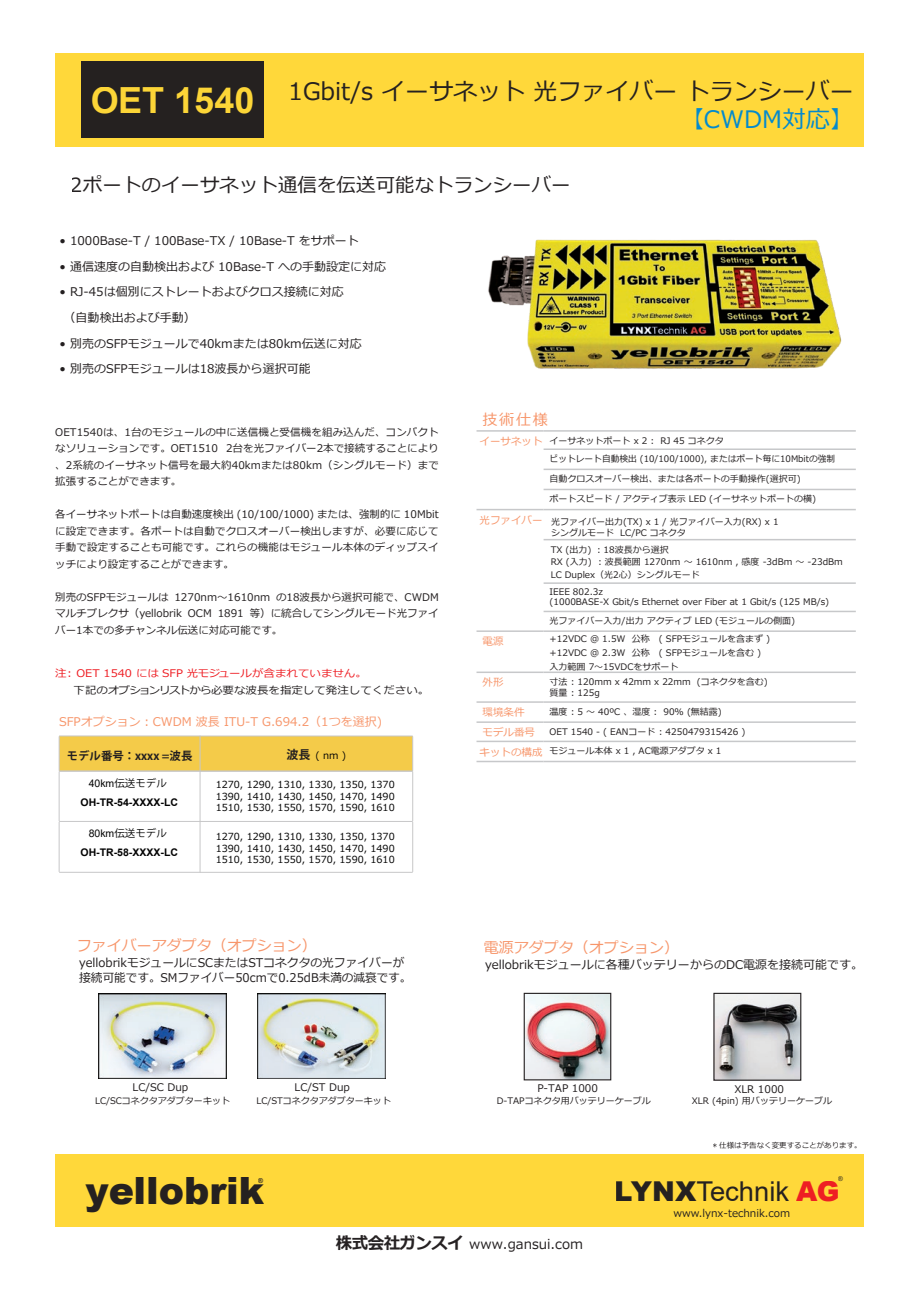
<style>
.page{position:relative;width:919px;height:1289px;background:#fff}
.page>*{position:absolute;margin:0;border:0;box-sizing:border-box;transform-origin:0 0}
.t1{font:900 38.1px "Arial";color:#231f20}
.t2{font:700 36px "Arial";color:#ffd838}
.t3{font:27.3px "Arial";color:#231f20}
.t4{font:24px "Meiryo";color:#231f20}
.t5{font:24px "Meiryo";color:#0089cf}
.t6{font:19.5px "Meiryo";color:#231f20}
.t7{font:15px "Meiryo";color:#f7966b}
.t8{font:13.5px "Meiryo";color:#231f20}
.t9{font:12px/25.5px "Meiryo";color:#231f20}
.t10{font:12px "Meiryo";color:#f7966b}
.t11{font:700 12px "Koz Go Pro";color:#231f20}
.t12{font:700 11.4px "Koz Go Pro";color:#231f20}
.t13{font:10.5px/16.5px "Meiryo";color:#231f20;text-align:justify}
.t14{font:10.5px "Meiryo";color:#231f20;scale:1.09 1}
.t15{font:700 10.5px "Arial";color:#030303}
.t16{font:10.5px "Meiryo";color:#ee1d23;scale:1.09 1}
.t17{font:10.5px "Meiryo";color:#f7966b}
.t18{font:10.5px "Koz Go Pr 6 N";color:#030303}
.t19{font:9.75px/11.7px "Meiryo";color:#030303;text-align:justify}
.t20{font:9px/10.8px "Meiryo";color:#231f20}
.t21{font:7.5px "Meiryo";color:#231f20}
.t22{font:700 6.75px "Arial";color:#231f20}
.t23{font:6.45px "Arial";color:#231f20}
.s1{font-family:"Arial"}
.s2{font-size:10.5px;color:#f7966b}
.s3{font-weight:700;font-size:16.5px}
.s4{font-weight:900}
.s5{font-weight:900;color:#ee1d23}
</style>
<div class="page">
<div style="left:55px;top:1154px;width:808px;height:72px;background:#ffd838"></div>
<div style="left:55px;top:53px;width:808px;height:93px;background:#ffd838"></div>
<div style="left:81px;top:61px;width:183px;height:77px;background:#231f20"></div>
<div style="left:60px;top:736px;width:352px;height:34px;background:#f4cb49"></div>
<hr style="left:200px;top:735px;width:212px;height:1px;background:#c7c7c8">
<hr style="left:412px;top:736px;width:1px;height:34px;background:#c7c7c8">
<hr style="left:59px;top:735px;width:141px;height:1px;background:#c7c7c8">
<hr style="left:59px;top:736px;width:1px;height:34px;background:#c7c7c8">
<hr style="left:200px;top:736px;width:1px;height:34px;background:#c7c7c8">
<hr style="left:200px;top:770px;width:212px;height:1px;background:#c7c7c8">
<hr style="left:412px;top:771px;width:1px;height:50px;background:#c7c7c8">
<hr style="left:59px;top:770px;width:141px;height:1px;background:#c7c7c8">
<hr style="left:59px;top:771px;width:1px;height:50px;background:#c7c7c8">
<hr style="left:200px;top:771px;width:1px;height:50px;background:#c7c7c8">
<hr style="left:200px;top:821px;width:212px;height:1px;background:#c7c7c8">
<hr style="left:412px;top:821px;width:1px;height:51px;background:#c7c7c8">
<hr style="left:59px;top:821px;width:141px;height:1px;background:#c7c7c8">
<hr style="left:59px;top:821px;width:1px;height:50px;background:#c7c7c8">
<hr style="left:200px;top:821px;width:1px;height:50px;background:#c7c7c8">
<hr style="left:200px;top:872px;width:212px;height:1px;background:#c7c7c8">
<hr style="left:59px;top:871px;width:141px;height:1px;background:#c7c7c8">
<hr style="left:476px;top:430px;width:67px;height:1px;background:#c7c8ca">
<hr style="left:543px;top:430px;width:312px;height:1px;background:#c7c8ca">
<hr style="left:543px;top:448px;width:312px;height:2px;background:#c7c8ca">
<hr style="left:543px;top:468px;width:312px;height:2px;background:#c7c8ca">
<hr style="left:543px;top:488px;width:312px;height:2px;background:#c7c8ca">
<hr style="left:543px;top:509px;width:312px;height:1px;background:#c7c8ca">
<hr style="left:543px;top:539px;width:312px;height:1px;background:#c7c8ca">
<hr style="left:543px;top:610px;width:312px;height:2px;background:#c7c8ca">
<hr style="left:476px;top:509px;width:67px;height:1px;background:#c7c8ca">
<hr style="left:543px;top:630px;width:312px;height:2px;background:#c7c8ca">
<hr style="left:543px;top:740px;width:312px;height:2px;background:#c7c8ca">
<hr style="left:543px;top:671px;width:312px;height:2px;background:#c7c8ca">
<hr style="left:543px;top:701px;width:312px;height:1px;background:#c7c8ca">
<hr style="left:543px;top:721px;width:312px;height:2px;background:#c7c8ca">
<hr style="left:476px;top:630px;width:67px;height:2px;background:#c7c8ca">
<hr style="left:476px;top:671px;width:67px;height:2px;background:#c7c8ca">
<hr style="left:476px;top:701px;width:67px;height:1px;background:#c7c8ca">
<hr style="left:476px;top:721px;width:67px;height:2px;background:#c7c8ca">
<hr style="left:476px;top:740px;width:67px;height:2px;background:#c7c8ca">
<hr style="left:543px;top:760px;width:312px;height:2px;background:#c7c8ca">
<hr style="left:476px;top:760px;width:67px;height:2px;background:#c7c8ca">
<hr style="left:543px;top:582px;width:312px;height:2px;background:#c7c8ca">
<img style="left:99px;top:993px;width:127px;height:85px">
<img style="left:258px;top:993px;width:127px;height:85px">
<img style="left:525px;top:994px;width:84px;height:84px">
<div style="left:523px;top:992px;width:88px;height:88px;border:1px solid #231f20"></div>
<img style="left:715px;top:994px;width:84px;height:84px">
<div style="left:713px;top:992px;width:88px;height:88px;border:1px solid #231f20"></div>
<img style="left:488px;top:239px;width:354px;height:130px">
<h2 class="t2" style="left:90px;top:75px;width:166px">OET 1540</h2>
<h3 class="t4" style="left:288px;top:74px;width:567px">1Gbit/s イーサネット 光ファイバー トランシーバー</h3>
<h3 class="t5" style="left:680px;top:103px;width:175px">【CWDM対応】</h3>
<h3 class="t6" style="left:71px;top:171px;width:501px">2ポートのイーサネット通信を伝送可能なトランシーバー</h3>
<h3 class="t9" style="left:60px;top:229px;width:301px">• 1000Base-T / 100Base-TX / 10Base-T をサポート</h3>
<h3 class="t9" style="left:60px;top:254px;width:328px">• 通信速度の自動検出および 10Base-T への手動設定に対応</h3>
<h3 class="t9" style="left:64px;top:280px;width:282px;text-indent:-4px">• RJ-45は個別にストレートおよびクロス接続に対応（自動検出および手動）</h3>
<h3 class="t9" style="left:60px;top:331px;width:304px">• 別売のSFPモジュールで40kmまたは80km伝送に対応</h3>
<h3 class="t9" style="left:60px;top:356px;width:252px">• 別売のSFPモジュールは18波長から選択可能</h3>
<p class="t13" style="left:55px;top:424px;width:385px">OET1540は、1台のモジュールの中に送信機と受信機を組み込んだ、コンパクトなソリューションです。OET1510 2台を光ファイバー2本で接続することにより、2系統のイーサネット信号を最大約40kmまたは80km（シングルモード）まで拡張することができます。</p>
<p class="t13" style="left:55px;top:507px;width:385px">各イーサネットポートは自動速度検出 (10/100/1000) または、強制的に 10Mbitに設定できます。各ポートは自動でクロスオーバー検出しますが、必要に応じて手動で設定することも可能です。これらの機能はモジュール本体のディップスイッチにより設定することができます。</p>
<p class="t13" style="left:55px;top:589px;width:385px">別売のSFPモジュールは 1270nm～1610nm の18波長から選択可能で、CWDMマルチプレクサ（yellobrik OCM 1891 等）に統合してシングルモード光ファイバー1本での多チャンネル伝送に対応可能です。</p>
<p class="t16" style="left:55px;top:666px;width:287px">注︓ OET 1540 には SFP 光モジュールが含まれていません。</p>
<p class="t14" style="left:74px;top:683px;width:328px">下記のオプションリストから必要な波長を指定して発注してください。</p>
<h3 class="t10" style="left:59px;top:713px;width:324px">SFPオプション︓CWDM 波長 ITU-T G.694.2（1つを選択)</h3>
<p class="t12" style="left:67px;top:748px;width:127px">モデル番号：xxxx =波長</p>
<h3 class="t11" style="left:286px;top:746px;width:25px">波長</h3>
<p class="t19" style="left:216px;top:779px;width:180px">1270, 1290, 1310, 1330, 1350, 1370<br>1390, 1410, 1430, 1450, 1470, 1490<br>1510, 1530, 1550, 1570, 1590, 1610</p>
<p class="t19" style="left:216px;top:831px;width:180px">1270, 1290, 1310, 1330, 1350, 1370<br>1390, 1410, 1430, 1450, 1470, 1490<br>1510, 1530, 1550, 1570, 1590, 1610</p>
<p class="t19" style="left:315px;top:750px;width:32px">( nm )</p>
<p class="t18" style="left:89px;top:777px;width:80px"><span class="s1">40km</span>伝送モデル</p>
<p class="t15" style="left:81px;top:794px;width:99px">OH-TR-54-XXXX-LC</p>
<p class="t18" style="left:89px;top:827px;width:80px"><span class="s1">80km</span>伝送モデル</p>
<p class="t15" style="left:81px;top:844px;width:99px">OH-TR-58-XXXX-LC</p>
<h3 class="t7" style="left:77px;top:935px;width:241px">ファイバーアダプタ（オプション）</h3>
<h3 class="t9" style="left:79px;top:955px;width:334px;line-height:15px">yellobrikモジュールにSCまたはSTコネクタの光ファイバーが接続可能です。SMファイバー50cmで0.25dB未満の減衰です。</h3>
<h3 class="t7" style="left:482px;top:409px;width:67px">技 術 仕 様</h3>
<p class="t20" style="left:549px;top:432px;width:287px;line-height:18.3px;text-indent:-70px"><span class="s2">イーサネット</span> イーサネットポート x 2 : RJ 45 コネクタ<br>ビットレート自動検出 (10/100/1000), またはポート毎に10Mbitの強制</p>
<p class="t20" style="left:549px;top:474px;width:252px">自動クロスオーバー検出、または各ポートの手動操作(選択可)</p>
<p class="t20" style="left:549px;top:494px;width:268px">ポートスピード / アクティブ表示 LED (イーサネットポートの横)</p>
<p class="t17" style="left:479px;top:512px;width:64px">光ファイバー</p>
<p class="t20" style="left:551px;top:516px;width:229px">光ファイバー出力(TX) x 1 / 光ファイバー入力(RX) x 1シングルモード LC/PC コネクタ</p>
<p class="t20" style="left:550px;top:544px;width:293px;line-height:12.3px">TX (出力) ︓18波長から選択<br>RX (入力) : 波長範囲 1270nm ～ 1610nm , 感度 -3dBm ～ -23dBm<br>LC Duplex（光2心）シングルモード</p>
<p class="t20" style="left:549px;top:586px;width:281px">IEEE 802.3z<br>(1000BASE-X Gbit/s Ethernet over Fiber at 1 Gbit/s (125 MB/s)</p>
<p class="t20" style="left:549px;top:616px;width:247px">光ファイバー入力/出力 アクティブ LED (モジュールの側面)</p>
<p class="t20" style="left:549px;top:632px;width:222px;line-height:13.8px">+12VDC @ 1.5W 公称 ( SFPモジュールを含まず ) +12VDC @ 2.3W 公称 ( SFPモジュールを含む )入力範囲 7～15VDCをサポート</p>
<p class="t17" style="left:482px;top:634px;width:22px">電源</p>
<p class="t17" style="left:482px;top:675px;width:22px">外形</p>
<p class="t20" style="left:549px;top:677px;width:220px">寸法 : 120mm x 42mm x 22mm (コネクタを含む)質量 : 125g</p>
<p class="t17" style="left:482px;top:705px;width:43px">環境条件</p>
<p class="t20" style="left:549px;top:706px;width:174px">温度 : 5 ～ 40ºC 、湿度 : 90% (無結露)</p>
<p class="t17" style="left:482px;top:725px;width:54px">モデル番号</p>
<p class="t20" style="left:479px;top:722px;width:267px;line-height:19.2px;text-indent:70px">OET 1540 - ( EANコード : 4250479315426 )<span class="s2">キットの構成</span> モジュール本体 x 1 , AC電源アダプタ x 1</p>
<h3 class="t7" style="left:484px;top:936px;width:196px">電源アダプタ（オプション）</h3>
<h3 class="t9" style="left:485px;top:952px;width:391px">yellobrikモジュールに各種バッテリーからのDC電源を接続可能です。　</h3>
<p class="t13" style="left:132px;top:1079px;width:57px">LC/SC Dup</p>
<p class="t20" style="left:95px;top:1095px;width:136px">LC/SCコネクタアダプターキット</p>
<p class="t13" style="left:294px;top:1079px;width:57px">LC/ST Dup</p>
<p class="t13" style="left:537px;top:1080px;width:62px">P-TAP 1000</p>
<p class="t13" style="left:734px;top:1081px;width:51px">XLR 1000</p>
<p class="t20" style="left:256px;top:1095px;width:136px">LC/STコネクタアダプターキット</p>
<p class="t20" style="left:496px;top:1095px;width:155px">D-TAPコネクタ用バッテリーケーブル</p>
<p class="t20" style="left:691px;top:1095px;width:142px">XLR (4pin) 用バッテリーケーブル</p>
<p class="t21" style="left:711px;top:1139px;width:152px">＊仕様は予告なく変更することがあります。</p>
<h1 class="t1" style="left:85px;top:1162px;width:180px">yellobrik</h1>
<p class="t22" style="left:258px;top:1175px;width:6px">®</p>
<h3 class="t8" style="left:336px;top:1234px;width:249px"><span class="s3">株式会社ガンスイ</span> www.gansui.com</h3>
<p class="t23" style="left:838px;top:1174px;width:6px">®</p>
<h3 class="t3" style="left:614px;top:1172px;width:226px"><span class="s4">LYNX</span>Technik <span class="s5">AG</span></h3>
<p class="t13" style="left:673px;top:1205px;width:118px">www.lynx-technik.com</p>
</div>
